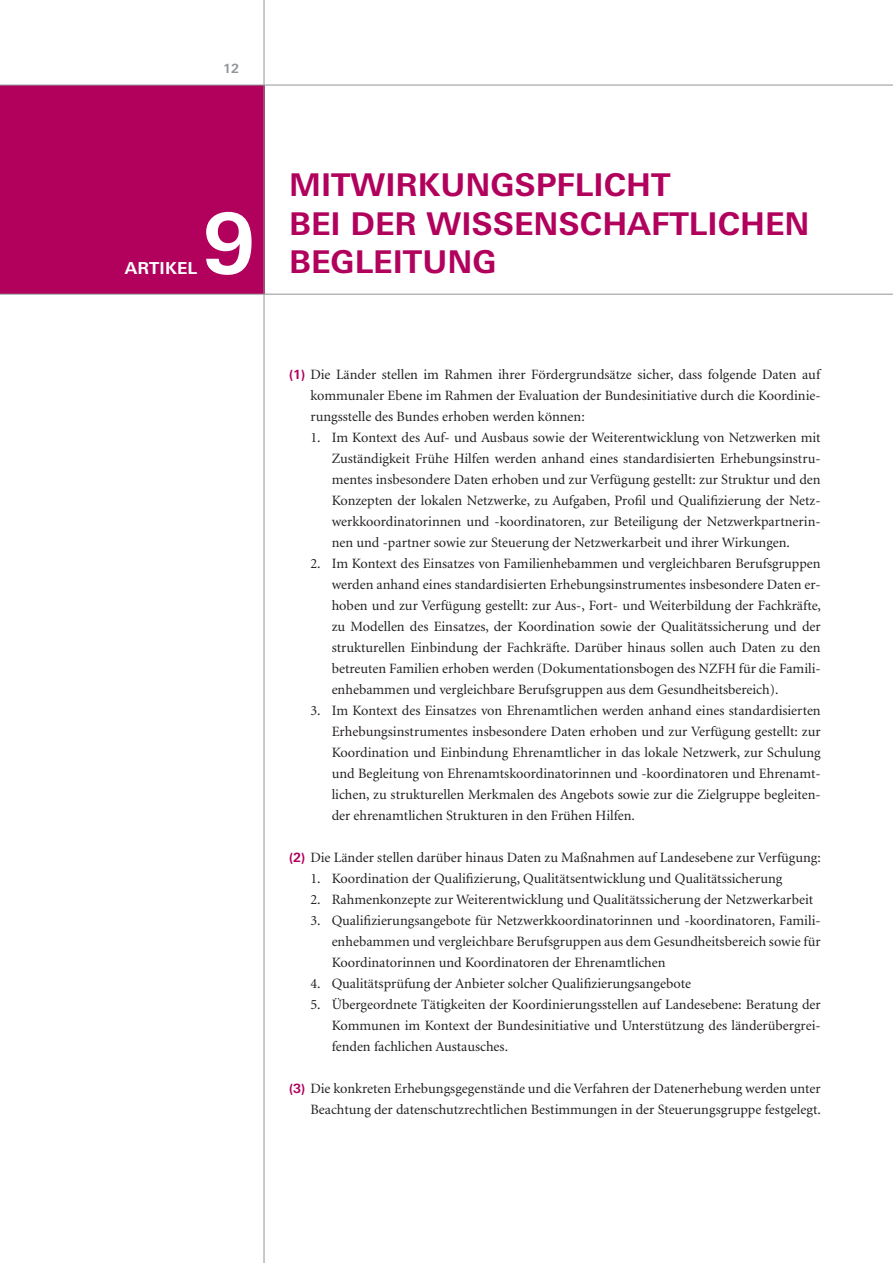
<style>
.page{position:relative;width:893px;height:1263px;background:#fff}
.page>*{position:absolute;margin:0;border:0;box-sizing:border-box;transform-origin:0 0}
.t1{font:700 83.25px "Linotype Univers Basic";color:#fff}
.t2{font:700 31.35px/38.5px "Linotype Univers Basic";color:#b1015c}
.t3{font:700 16.5px "Linotype Univers Basic";color:#fff}
.t4{font:14.25px/21px "Minion";color:#231f20;text-align:justify}
.t5{font:700 12.75px "Linotype Univers Basic";color:#939598}
.s1{font-family:"Linotype Univers Basic";font-weight:700;font-size:12.75px;color:#b1015c}
</style>
<div class="page">
<div style="left:0;top:85px;width:264px;height:209px;background:#b1015c"></div>
<hr style="left:0;top:85px;width:893px;height:1px;background:#939598">
<hr style="left:264px;top:0;width:1px;height:1263px;background:#939598">
<hr style="left:0;top:294px;width:893px;height:1px;background:#939598">
<p class="t5" style="left:223px;top:61px;width:18px">12</p>
<p class="t3" style="left:125px;top:258px;width:74px">ARTIKEL</p>
<h1 class="t1" style="left:203px;top:194px;width:54px">9</h1>
<h2 class="t2" style="left:289px;top:166px;width:522px">MITWIRKUNGSPFLICHT<br>BEI DER WISSENSCHAFTLICH EN<br>BEGLEITUNG</h2>
<p class="t4" style="left:310px;top:364px;width:512px;text-indent:-21px"><span class="s1">(1)</span> Die Länder stellen im Rahmen ihrer Fördergrundsätze sicher, dass folgende Daten auf kommunaler Ebene im Rahmen der Evaluation der Bundesinitiative durch die Koordinie&shy;rungsstelle des Bundes erhoben werden können:</p>
<p class="t4" style="left:332px;top:427px;width:490px;text-indent:-21px">1. Im Kontext des Auf- und Ausbaus sowie der Weiterentwicklung von Netzwerken mit Zuständigkeit Frühe Hilfen werden anhand eines standardisierten Erhebungsinstru&shy;mentes insbesondere Daten erhoben und zur Verfügung gestellt: zur Struktur und den Konzepten der lokalen Netzwerke, zu Aufgaben, Profil und Qualifizierung der Netz&shy;werkkoordinatorinnen und -koordinatoren, zur Beteiligung der Netzwerkpartnerin&shy;nen und -partner sowie zur Steuerung der Netzwerkarbeit und ihrer Wirkungen.</p>
<p class="t4" style="left:332px;top:553px;width:491px;text-indent:-21px">2. Im Kontext des Einsatzes von Familienhebammen und vergleichbaren Berufsgruppen werden anhand eines standardisierten Erhebungsinstrumentes insbesondere Daten er&shy;hoben und zur Verfügung gestellt: zur Aus-, Fort- und Weiterbildung der Fachkräfte, zu Modellen des Einsatzes, der Koordination sowie der Qualitätssicherung und der strukturellen Einbindung der Fachkräfte. Darüber hinaus sollen auch Daten zu den betreuten Familien erhoben werden (Dokumentationsbogen des NZFH für die Famili&shy;enhebammen und vergleichbare Berufsgruppen aus dem Gesundheitsbereich).</p>
<p class="t4" style="left:332px;top:700px;width:491px;text-indent:-21px">3. Im Kontext des Einsatzes von Ehrenamtlichen werden anhand eines standardisierten Erhebungsinstrumentes insbesondere Daten erhoben und zur Verfügung gestellt: zur Koordination und Einbindung Ehrenamtlicher in das lokale Netzwerk, zur Schulung und Begleitung von Ehrenamtskoordinatorinnen und -koordinatoren und Ehrenamt&shy;lichen, zu strukturellen Merkmalen des Angebots sowie zur die Zielgruppe begleiten&shy;der ehrenamtlichen Strukturen in den Frühen Hilfen.</p>
<p class="t4" style="left:289px;top:847px;width:533px"><span class="s1">(2)</span> Die Länder stellen darüber hinaus Daten zu Maßnahmen auf Landesebene zur Verfügung:</p>
<p class="t4" style="left:310px;top:868px;width:473px">1. Koordination der Qualifizierung, Qualitätsentwicklung und Qualitätssicherung</p>
<p class="t4" style="left:310px;top:889px;width:504px">2. Rahmenkonzepte zur Weiterentwicklung und Qualitätssicherung der Netzwerkarbeit</p>
<p class="t4" style="left:332px;top:910px;width:490px;text-indent:-21px">3. Qualifizierungsangebote für Netzwerkkoordinatorinnen und -koordinatoren, Famili&shy;enhebammen und vergleichbare Berufsgruppen aus dem Gesundheitsbereich sowie für Koordinatorinnen und Koordinatoren der Ehrenamtlichen</p>
<p class="t4" style="left:310px;top:973px;width:382px">4. Qualitätsprüfung der Anbieter solcher Qualifizierungsangebote</p>
<p class="t4" style="left:332px;top:994px;width:490px;text-indent:-21px">5. Übergeordnete Tätigkeiten der Koordinierungsstellen auf Landesebene: Beratung der Kommunen im Kontext der Bundesinitiative und Unterstützung des länderübergrei&shy;fenden fachlichen Austausches.</p>
<p class="t4" style="left:289px;top:1078px;width:533px;text-align:right"><span class="s1">(3)</span> Die konkreten Erhebungsgegenstände und die Verfahren der Datenerhebung werden unter<br>Beachtung der datenschutzrechtlichen Bestimmungen in der Steuerungsgruppe festgelegt.</p>
</div>
